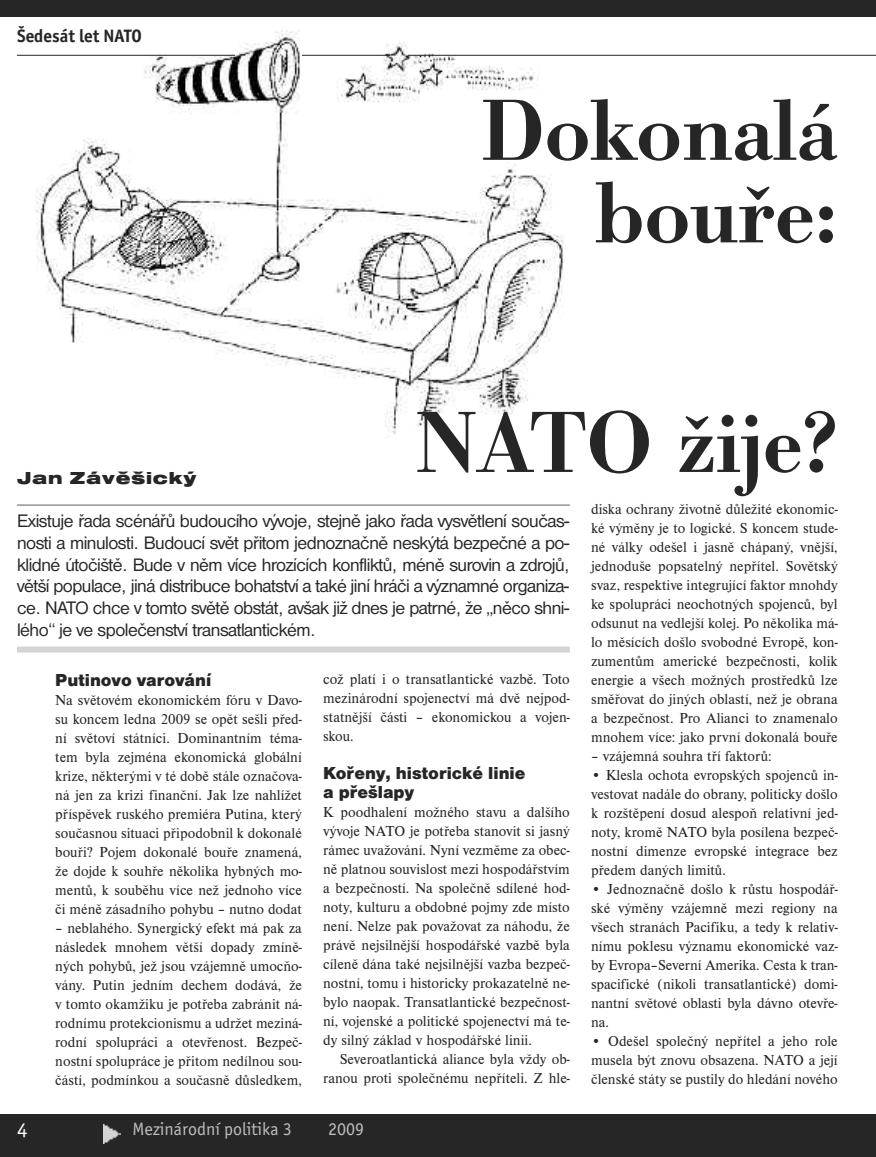
<style>
.page{position:relative;width:876px;height:1157px;background:#fff}
.page>*{position:absolute;margin:0;border:0;box-sizing:border-box;transform-origin:0 0}
.t1{font:600 90px/82.5px "Bodoni Ant TCE";color:#272627;text-align:right}
.t2{font:21px "Officina San Itc T";color:#fff}
.t3{font:18.75px/21.8px "Nimbus San DCE";letter-spacing:-.025em;color:#272627;text-align:justify}
.t4{font:18px/19px "Nimbus San DCE Blac";color:#272627}
.t5{font:18px "Officina San Itc T";color:#bebebe}
.t6{font:700 18px "Officina San Itc TCE";color:#272627}
.t7{font:18px "Nimbus San DCE Blac Exte";letter-spacing:.05em;color:#272627}
.t8{font:15px/19px "Nimbus Rom DCE";color:#272627;text-align:justify}
</style>
<div class="page">
<img style="left:23px;top:30px;width:555px;height:404px">
<hr style="left:408px;top:55px;width:468px;height:1px;background:#272627">
<div style="left:0;top:1114px;width:876px;height:43px;background:#272627"></div>
<div style="left:0;top:0;width:876px;height:17px;background:#272627"></div>
<img style="left:103px;top:1124px;width:17px;height:19px">
<hr style="left:17px;top:55px;width:218px;height:1px;background:#272627">
<hr style="left:302px;top:55px;width:88px;height:1px;background:#272627">
<hr style="left:17px;top:504px;width:553px;height:2px;background:#939393">
<div style="left:17px;top:646px;width:553px;height:6px;background:#d4d4d4"></div>
<p class="t6" style="left:17px;top:25px;width:126px">Šedesát let NATO</p>
<h1 class="t1" style="left:480px;top:87px;width:359px">Dokonalá bouře:</h1>
<h1 class="t1" style="left:415px;top:399px;width:424px">NATO žije?</h1>
<p class="t3" style="left:17px;top:510px;width:554px">Existuje řada scénářů budoucího vývoje, stejně jako řada vysvětlení součas&shy;nosti a minulosti. Budoucí svět přitom jednoznačně neskýtá bezpečné a po&shy;klidné útočiště. Bude v něm více hrozících konfliktů, méně surovin a zdrojů, větší populace, jiná distribuce bohatství a také jiní hráči a významné organiza&shy;ce. NATO chce v tomto světě obstát, avšak již dnes je patrné, že „něco shni&shy;lého“ je ve společenství transatlantickém.</p>
<p class="t7" style="left:17px;top:467px;width:181px">Jan Závěšický</p>
<p class="t8" style="left:591px;top:500px;width:248px">diska ochrany životně důležité ekonomic&shy;ké výměny je to logické. S koncem stude&shy;né války odešel i jasně chápaný, vnější, jednoduše popsatelný nepřítel. Sovětský svaz, respektive integrující faktor mnohdy ke spolupráci neochotných spojenců, byl odsunut na vedlejší kolej. Po několika má&shy;lo měsících došlo svobodné Evropě, kon&shy;zumentům americké bezpečnosti, kolik energie a všech možných prostředků lze směřovat do jiných oblastí, než je obrana a bezpečnost. Pro Alianci to znamenalo mnohem více: jako první dokonalá bouře</p>
<p class="t8" style="left:591px;top:746px;width:182px">– vzájemná souhra tří faktorů:</p>
<p class="t8" style="left:591px;top:765px;width:248px">• Klesla ochota evropských spojenců in&shy;vestovat nadále do obrany, politicky došlo k rozštěpení dosud alespoň relativní jed&shy;noty, kromě NATO byla posílena bezpeč&shy;nostní dimenze evropské integrace bez předem daných limitů.</p>
<p class="t8" style="left:591px;top:879px;width:248px">• Jednoznačně došlo k růstu hospodář&shy;ské výměny vzájemně mezi regiony na všech stranách Pacifiku, a tedy k relativ&shy;nímu poklesu významu ekonomické vaz&shy;by Evropa–Severní Amerika. Cesta k tran&shy;spacifické (nikoli transatlantické) domi&shy;nantní světové oblasti byla dávno otevře&shy;na.</p>
<p class="t8" style="left:591px;top:1031px;width:248px">• Odešel společný nepřítel a jeho role musela být znovu obsazena. NATO a její členské státy se pustily do hledání nového</p>
<p class="t4" style="left:55px;top:670px;width:158px">Putinovo varování</p>
<p class="t8" style="left:55px;top:690px;width:248px">Na světovém ekonomickém fóru v Davo&shy;su koncem ledna 2009 se opět sešli před&shy;ní světoví státníci. Dominantním téma&shy;tem byla zejména ekonomická globální krize, některými v té době stále označova&shy;ná jen za krizi finanční. Jak lze nahlížet příspěvek ruského premiéra Putina, který současnou situaci připodobnil k dokonalé bouři? Pojem dokonalé bouře znamená, že dojde k souhře několika hybných mo&shy;mentů, k souběhu více než jednoho více či méně zásadního pohybu – nutno dodat</p>
<p class="t8" style="left:55px;top:918px;width:248px">– neblahého. Synergický efekt má pak za následek mnohem větší dopady zmíně&shy;ných pohybů, jež jsou vzájemně umocňo&shy;vány. Putin jedním dechem dodává, že v tomto okamžiku je potřeba zabránit ná&shy;rodnímu protekcionismu a udržet meziná&shy;rodní spolupráci a otevřenost. Bezpeč&shy;nostní spolupráce je přitom nedílnou sou&shy;částí, podmínkou a současně důsledkem,</p>
<p class="t8" style="left:323px;top:669px;width:248px">což platí i o transatlantické vazbě. Toto mezinárodní spojenectví má dvě nejpod&shy;statnější části – ekonomickou a vojen&shy;skou.</p>
<p class="t4" style="left:323px;top:763px;width:204px">Kořeny, historické linie a přešlapy</p>
<p class="t8" style="left:323px;top:802px;width:248px">K poodhalení možného stavu a dalšího vývoje NATO je potřeba stanovit si jasný rámec uvažování. Nyní vezměme za obec&shy;ně platnou souvislost mezi hospodářstvím a bezpečností. Na společně sdílené hod&shy;noty, kulturu a obdobné pojmy zde místo není. Nelze pak považovat za náhodu, že právě nejsilnější hospodářské vazbě byla cíleně dána také nejsilnější vazba bezpeč&shy;nostní, tomu i historicky prokazatelně ne&shy;bylo naopak. Transatlantické bezpečnost&shy;ní, vojenské a politické spojenectví má te&shy;dy silný základ v hospodářské linii.</p>
<p class="t8" style="left:323px;top:1049px;width:248px;text-align:right">Severoatlantická aliance byla vždy ob&shy;ranou proti společnému nepříteli. Z hle-</p>
<h2 class="t2" style="left:17px;top:1117px;width:12px">4</h2>
<p class="t5" style="left:132px;top:1118px;width:161px">Mezinárodní politika 3</p>
<p class="t5" style="left:328px;top:1118px;width:37px">2009</p>
</div>
